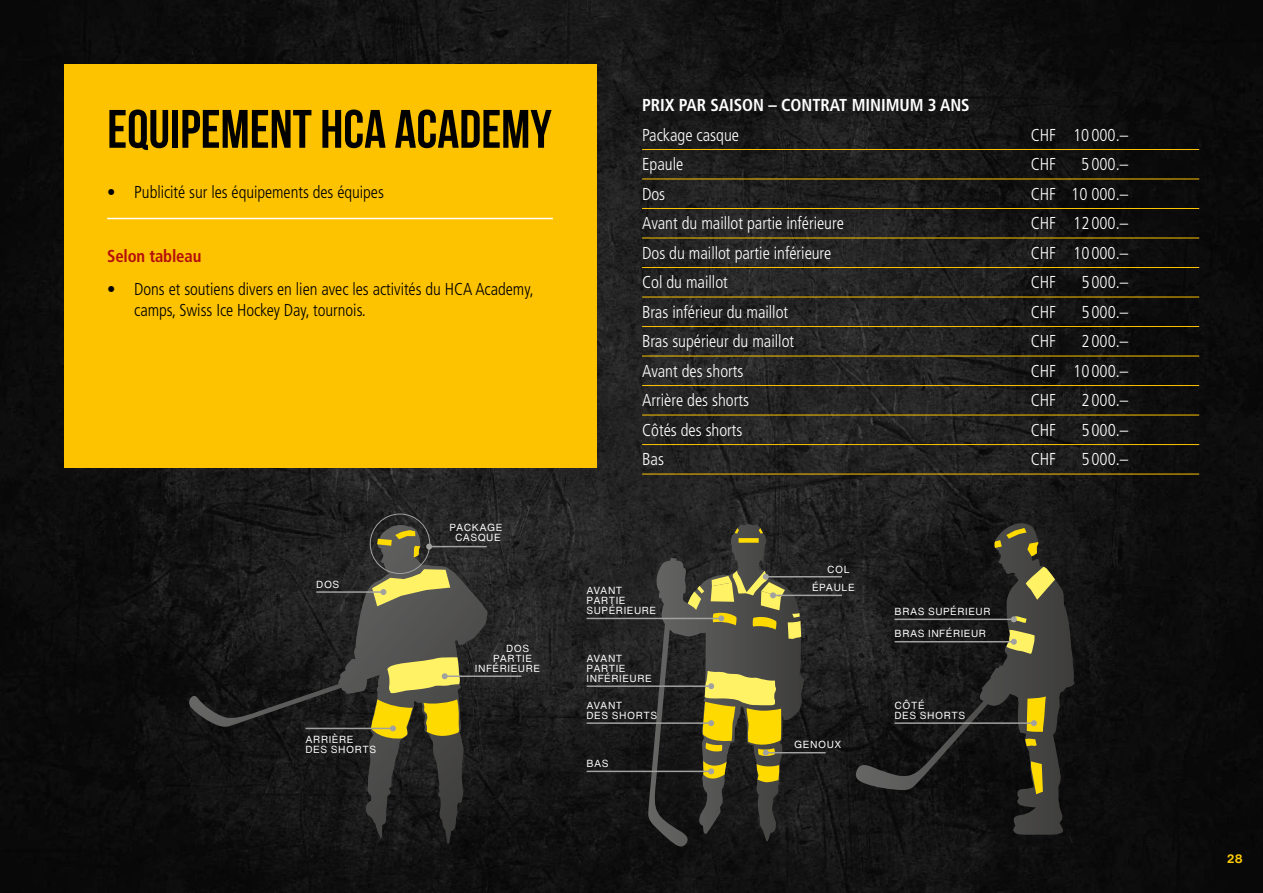
<style>
.page{position:relative;width:1263px;height:893px;background:#fff}
.page>*{position:absolute;margin:0;border:0;box-sizing:border-box;transform-origin:0 0}
.t1{font:700 54px "Bebas Neue";color:#000}
.t2{font:300 condensed 17.25px "Frutiger LT Std";color:#fff}
.t3{font:300 condensed 17.25px/21px "Frutiger LT Std";letter-spacing:-.005em;color:#000}
.t4{font:700 condensed 17.25px "Frutiger LT Std";color:#fff}
.t5{font:700 condensed 17.25px "Frutiger LT Std";letter-spacing:-.01em;color:#b40f0b}
.t6{font:700 12px "Helvetica Now Text";color:#fecb04}
.t7{font:10.05px/10.1px "Helvetica Now Text";letter-spacing:.05em;color:#fff}
</style>
<div class="page">
<img style="left:0;top:0;width:1263px;height:893px">
<svg style="left:854px;top:526px;width:221px;height:309px;background:#1f1f1f"></svg>
<svg style="left:994px;top:528px;width:44px;height:28px"></svg>
<svg style="left:1026px;top:567px;width:29px;height:33px"></svg>
<svg style="left:1031px;top:761px;width:12px;height:33px"></svg>
<svg style="left:1025px;top:739px;width:12px;height:7px"></svg>
<svg style="left:188px;top:527px;width:213px;height:311px;background:#1e1e1e"></svg>
<svg style="left:377px;top:530px;width:43px;height:28px"></svg>
<hr style="left:894px;top:722px;width:140px;height:2px;background:#a1a1a0">
<svg style="left:1027px;top:696px;width:19px;height:36px"></svg>
<hr style="left:894px;top:641px;width:120px;height:1px;background:#a1a1a0">
<svg style="left:1006px;top:630px;width:29px;height:24px"></svg>
<hr style="left:894px;top:619px;width:120px;height:1px;background:#a1a1a0">
<svg style="left:1011px;top:616px;width:15px;height:7px"></svg>
<hr style="left:766px;top:576px;width:76px;height:1px;background:#a1a1a0">
<hr style="left:429px;top:546px;width:58px;height:1px;background:#a1a1a0">
<svg style="left:426px;top:544px;width:6px;height:6px"></svg>
<hr style="left:766px;top:752px;width:60px;height:1px;background:#a1a1a0">
<hr style="left:587px;top:771px;width:124px;height:1px;background:#a1a1a0">
<hr style="left:587px;top:722px;width:124px;height:2px;background:#a1a1a0">
<hr style="left:587px;top:685px;width:124px;height:2px;background:#a1a1a0">
<hr style="left:587px;top:618px;width:134px;height:1px;background:#a1a1a0">
<hr style="left:773px;top:595px;width:69px;height:1px;background:#a1a1a0">
<svg style="left:648px;top:524px;width:153px;height:325px;background:#4e4a32"></svg>
<hr style="left:445px;top:675px;width:76px;height:2px;background:#a1a1a0">
<hr style="left:306px;top:728px;width:87px;height:1px;background:#a1a1a0">
<svg style="left:371px;top:657px;width:89px;height:83px;background:#a99b38"></svg>
<hr style="left:316px;top:591px;width:67px;height:2px;background:#a1a1a0">
<svg style="left:372px;top:569px;width:78px;height:37px;background:#a7a05c"></svg>
<div style="left:370px;top:514px;width:60px;height:60px;border:1px solid #a1a1a0;border-radius:50%"></div>
<hr style="left:642px;top:149px;width:557px;height:1px;background:#fdc300">
<hr style="left:642px;top:179px;width:557px;height:1px;background:#fdc300">
<hr style="left:642px;top:208px;width:557px;height:1px;background:#fdc300">
<hr style="left:642px;top:238px;width:557px;height:1px;background:#fdc300">
<hr style="left:642px;top:267px;width:557px;height:1px;background:#fdc300">
<hr style="left:642px;top:297px;width:557px;height:1px;background:#fdc300">
<hr style="left:642px;top:326px;width:557px;height:1px;background:#fdc300">
<hr style="left:642px;top:356px;width:557px;height:1px;background:#fdc300">
<hr style="left:642px;top:385px;width:557px;height:1px;background:#fdc300">
<hr style="left:642px;top:415px;width:557px;height:1px;background:#fdc300">
<hr style="left:642px;top:444px;width:557px;height:1px;background:#fdc300">
<hr style="left:642px;top:474px;width:557px;height:1px;background:#fdc300">
<div style="left:64px;top:64px;width:532px;height:404px;background:#fdc300"></div>
<hr style="left:107px;top:218px;width:446px;height:1px;background:#fff">
<h1 class="t1" style="left:107px;top:99px;width:446px">EQUIPEMENT HCA ACADEMY</h1>
<p class="t3" style="left:107px;top:182px;width:278px">• Publicité sur les équipements des équipes</p>
<p class="t5" style="left:107px;top:245px;width:96px">Selon tableau</p>
<p class="t3" style="left:134px;top:279px;width:401px;text-indent:-27px">• Dons et soutiens divers en lien avec les activités du HCA Academy, camps, Swiss Ice Hockey Day, tournois.</p>
<p class="t7" style="left:316px;top:579px;width:25px">DOS</p>
<p class="t7" style="left:306px;top:734px;width:72px">ARRIÈRE<br>DES SHORTS</p>
<p class="t7" style="left:449px;top:522px;width:54px;text-align:center">PACKAGE<br>CASQUE</p>
<p class="t7" style="left:506px;top:643px;width:25px">DOS</p>
<p class="t7" style="left:493px;top:653px;width:41px">PARTIE</p>
<p class="t7" style="left:475px;top:663px;width:67px">INFÉRIEURE</p>
<p class="t4" style="left:642px;top:95px;width:329px">PRIX PAR SAISON – CONTRAT MINIMUM 3 ANS</p>
<p class="t2" style="left:642px;top:125px;width:98px">Package casque</p>
<p class="t2" style="left:1031px;top:125px;width:99px">CHF 10 000.–</p>
<p class="t2" style="left:642px;top:154px;width:43px">Epaule</p>
<p class="t2" style="left:1031px;top:154px;width:27px">CHF</p>
<p class="t2" style="left:1081px;top:154px;width:48px">5 000.–</p>
<p class="t2" style="left:642px;top:184px;width:25px">Dos</p>
<p class="t2" style="left:1031px;top:184px;width:99px">CHF 10 000.–</p>
<p class="t2" style="left:642px;top:213px;width:203px">Avant du maillot partie inférieure</p>
<p class="t2" style="left:1031px;top:213px;width:99px">CHF 12 000.–</p>
<p class="t2" style="left:642px;top:243px;width:191px">Dos du maillot partie inférieure</p>
<p class="t2" style="left:1031px;top:243px;width:99px">CHF 10 000.–</p>
<p class="t2" style="left:642px;top:272px;width:87px">Col du maillot</p>
<p class="t2" style="left:1031px;top:272px;width:27px">CHF</p>
<p class="t2" style="left:1081px;top:272px;width:48px">5 000.–</p>
<p class="t2" style="left:642px;top:302px;width:148px">Bras inférieur du maillot</p>
<p class="t2" style="left:1031px;top:302px;width:27px">CHF</p>
<p class="t2" style="left:1081px;top:302px;width:48px">5 000.–</p>
<p class="t2" style="left:642px;top:331px;width:153px">Bras supérieur du maillot</p>
<p class="t2" style="left:1031px;top:331px;width:27px">CHF</p>
<p class="t2" style="left:1081px;top:331px;width:48px">2 000.–</p>
<p class="t2" style="left:642px;top:361px;width:103px">Avant des shorts</p>
<p class="t2" style="left:1031px;top:361px;width:99px">CHF 10 000.–</p>
<p class="t2" style="left:642px;top:390px;width:108px">Arrière des shorts</p>
<p class="t2" style="left:1031px;top:390px;width:27px">CHF</p>
<p class="t2" style="left:1081px;top:390px;width:48px">2 000.–</p>
<p class="t2" style="left:642px;top:420px;width:102px">Côtés des shorts</p>
<p class="t2" style="left:1031px;top:420px;width:27px">CHF</p>
<p class="t2" style="left:1081px;top:420px;width:48px">5 000.–</p>
<p class="t2" style="left:642px;top:449px;width:23px">Bas</p>
<p class="t2" style="left:1031px;top:449px;width:27px">CHF</p>
<p class="t2" style="left:1081px;top:449px;width:48px">5 000.–</p>
<p class="t7" style="left:587px;top:585px;width:71px">AVANT<br>PARTIE<br>SUPÉRIEURE</p>
<p class="t7" style="left:587px;top:653px;width:67px">AVANT<br>PARTIE<br>INFÉRIEURE</p>
<p class="t7" style="left:587px;top:700px;width:72px">AVANT<br>DES SHORTS</p>
<p class="t7" style="left:587px;top:758px;width:23px">BAS</p>
<p class="t7" style="left:827px;top:564px;width:24px">COL</p>
<p class="t7" style="left:812px;top:582px;width:44px">ÉPAULE</p>
<p class="t7" style="left:794px;top:739px;width:49px">GENOUX</p>
<p class="t7" style="left:894px;top:606px;width:98px">BRAS SUPÉRIEUR</p>
<p class="t7" style="left:894px;top:629px;width:93px">BRAS INFÉRIEUR</p>
<p class="t7" style="left:894px;top:700px;width:72px">CÔTÉ<br>DES SHORTS</p>
<p class="t6" style="left:1227px;top:851px;width:17px">28</p>
</div>
